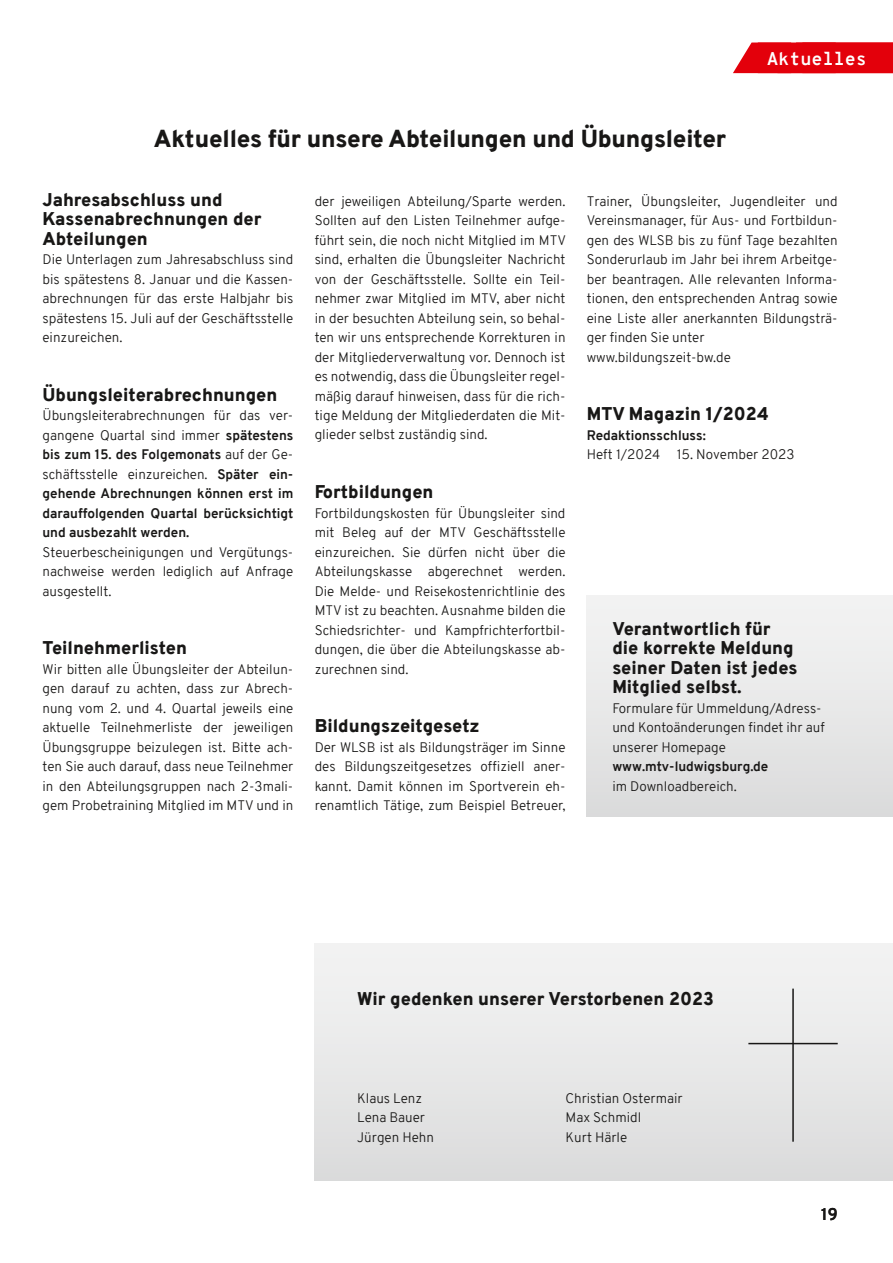
<style>
.page{position:relative;width:893px;height:1263px;background:#fff}
.page>*{position:absolute;margin:0;border:0;box-sizing:border-box;transform-origin:0 0}
.t1{font:900 24px "Overpass";letter-spacing:-.01em;color:#181716}
.t2{font:900 18px/19.5px "Overpass";color:#181716}
.t3{font:700 18px "Overpass Mono";color:#fff}
.t4{font:700 16.5px "Overpass";color:#181716}
.t5{font:300 13.5px/19.5px "Overpass";color:#181716;text-align:justify}
.t6{font:700 13.5px/19.5px "Overpass";color:#181716;text-align:justify}
.s1{font-weight:300}
</style>
<div class="page">
<div style="left:587px;top:596px;width:306px;height:220px;background:linear-gradient(to right,#e8e8e8,#e8e8e8)"></div>
<div style="left:315px;top:943px;width:578px;height:238px;background:linear-gradient(to right,#e8e8e8,#e8e8e8)"></div>
<hr style="left:792px;top:988px;width:2px;height:154px;background:#181716">
<hr style="left:748px;top:1043px;width:90px;height:1px;background:#181716">
<svg style="left:733px;top:43px;width:25px;height:30px"></svg>
<div style="left:758px;top:43px;width:135px;height:30px;background:#e3000b"></div>
<h1 class="t1" style="left:154px;top:122px;width:574px">Aktuelles für unsere Abteilungen und Übungsleiter</h1>
<h2 class="t3" style="left:767px;top:45px;width:101px">Aktuelles</h2>
<h2 class="t3" style="left:811px;top:45px;width:57px">Thema</h2>
<h2 class="t2" style="left:43px;top:190px;width:221px">Jahresabschluss und<br>Kassenabrechnungen der<br>Abteilungen</h2>
<p class="t5" style="left:43px;top:250px;width:252px">Die Unterlagen zum Jahresabschluss sind bis spätestens 8. Januar und die Kassen&shy;abrechnungen für das erste Halbjahr bis spätestens 15. Juli auf der Geschäftsstelle einzureichen.</p>
<h2 class="t2" style="left:43px;top:385px;width:236px">Übungsleiterabrechnungen</h2>
<p class="t6" style="left:43px;top:406px;width:252px"><span class="s1">Übungsleiterabrechnungen für das ver&shy;gangene Quartal sind immer</span> spätestens bis zum 15. des Folgemonats <span class="s1">auf der Ge&shy;schäftsstelle einzureichen.</span> Später ein&shy;gehende Abrechnungen können erst im darauffolgenden Quartal berücksichtigt und ausbezahlt werden.</p>
<p class="t5" style="left:43px;top:542px;width:252px">Steuerbescheinigungen und Vergütungs&shy;nachweise werden lediglich auf Anfrage ausgestellt.</p>
<h2 class="t2" style="left:43px;top:638px;width:146px">Teilnehmerlisten</h2>
<p class="t5" style="left:43px;top:659px;width:252px">Wir bitten alle Übungsleiter der Abteilun&shy;gen darauf zu achten, dass zur Abrech&shy;nung vom 2. und 4. Quartal jeweils eine aktuelle Teilnehmerliste der jeweiligen Übungsgruppe beizulegen ist. Bitte ach&shy;ten Sie auch darauf, dass neue Teilnehmer in den Abteilungsgruppen nach 2-3mali&shy;gem Probetraining Mitglied im MTV und in</p>
<p class="t5" style="left:315px;top:191px;width:253px">der jeweiligen Abteilung/Sparte werden.<br>Sollten auf den Listen Teilnehmer aufge&shy;führt sein, die noch nicht Mitglied im MTV sind, erhalten die Übungsleiter Nachricht von der Geschäftsstelle. Sollte ein Teil&shy;nehmer zwar Mitglied im MTV, aber nicht in der besuchten Abteilung sein, so behal&shy;ten wir uns entsprechende Korrekturen in der Mitgliederverwaltung vor. Dennoch ist es notwendig, dass die Übungsleiter regel&shy;mäßig darauf hinweisen, dass für die rich&shy;tige Meldung der Mitgliederdaten die Mit&shy;glieder selbst zuständig sind.</p>
<h2 class="t2" style="left:315px;top:482px;width:120px">Fortbildungen</h2>
<p class="t5" style="left:315px;top:503px;width:252px">Fortbildungskosten für Übungsleiter sind mit Beleg auf der MTV Geschäftsstelle einzureichen. Sie dürfen nicht über die Abteilungskasse abgerechnet werden.<br>Die Melde- und Reisekostenrichtlinie des MTV ist zu beachten. Ausnahme bilden die Schiedsrichter- und Kampfrichterfortbil&shy;dungen, die über die Abteilungskasse ab&shy;zurechnen sind.</p>
<h2 class="t2" style="left:315px;top:716px;width:167px">Bildungszeitgesetz</h2>
<p class="t5" style="left:315px;top:737px;width:252px">Der WLSB ist als Bildungsträger im Sinne des Bildungszeitgesetzes offiziell aner&shy;kannt. Damit können im Sportverein eh&shy;renamtlich Tätige, zum Beispiel Betreuer,</p>
<p class="t5" style="left:587px;top:191px;width:252px;text-align:left">Trainer, Übungsleiter, Jugendleiter und Vereinsmanager, für Aus- und Fortbildun&shy;gen des WLSB bis zu fünf Tage bezahlten Sonderurlaub im Jahr bei ihrem Arbeitge&shy;ber beantragen. Alle relevanten Informa&shy;tionen, den entsprechenden Antrag sowie eine Liste aller anerkannten Bildungsträ&shy;ger finden Sie unter www.bildungszeit-bw.de</p>
<h2 class="t2" style="left:587px;top:404px;width:184px">MTV Magazin 1/2024</h2>
<p class="t6" style="left:587px;top:425px;width:120px">Redaktionsschluss:</p>
<p class="t5" style="left:587px;top:445px;width:209px">Heft 1/2024 15. November 2023</p>
<h2 class="t2" style="left:612px;top:619px;width:187px">Verantwortlich für die korrekte Meldung seiner Daten ist jedes<br>Mitglied selbst.</h2>
<p class="t5" style="left:612px;top:698px;width:214px;text-align:left">Formulare für Ummeldung/Adress&shy;und Kontoänderungen findet ihr auf unserer Homepage</p>
<p class="t6" style="left:612px;top:757px;width:158px">www.mtv-ludwigsburg.de</p>
<p class="t5" style="left:612px;top:776px;width:126px">im Downloadbereich.</p>
<h2 class="t2" style="left:357px;top:989px;width:358px">Wir gedenken unserer Verstorbenen 2023</h2>
<p class="t5" style="left:357px;top:1088px;width:78px;text-align:left">Klaus Lenz<br>Lena Bauer<br>Jürgen Hehn</p>
<p class="t5" style="left:566px;top:1088px;width:119px;text-align:left">Christian Ostermair<br>Max Schmidl<br>Kurt Härle</p>
<p class="t4" style="left:821px;top:1202px;width:18px">19</p>
</div>
